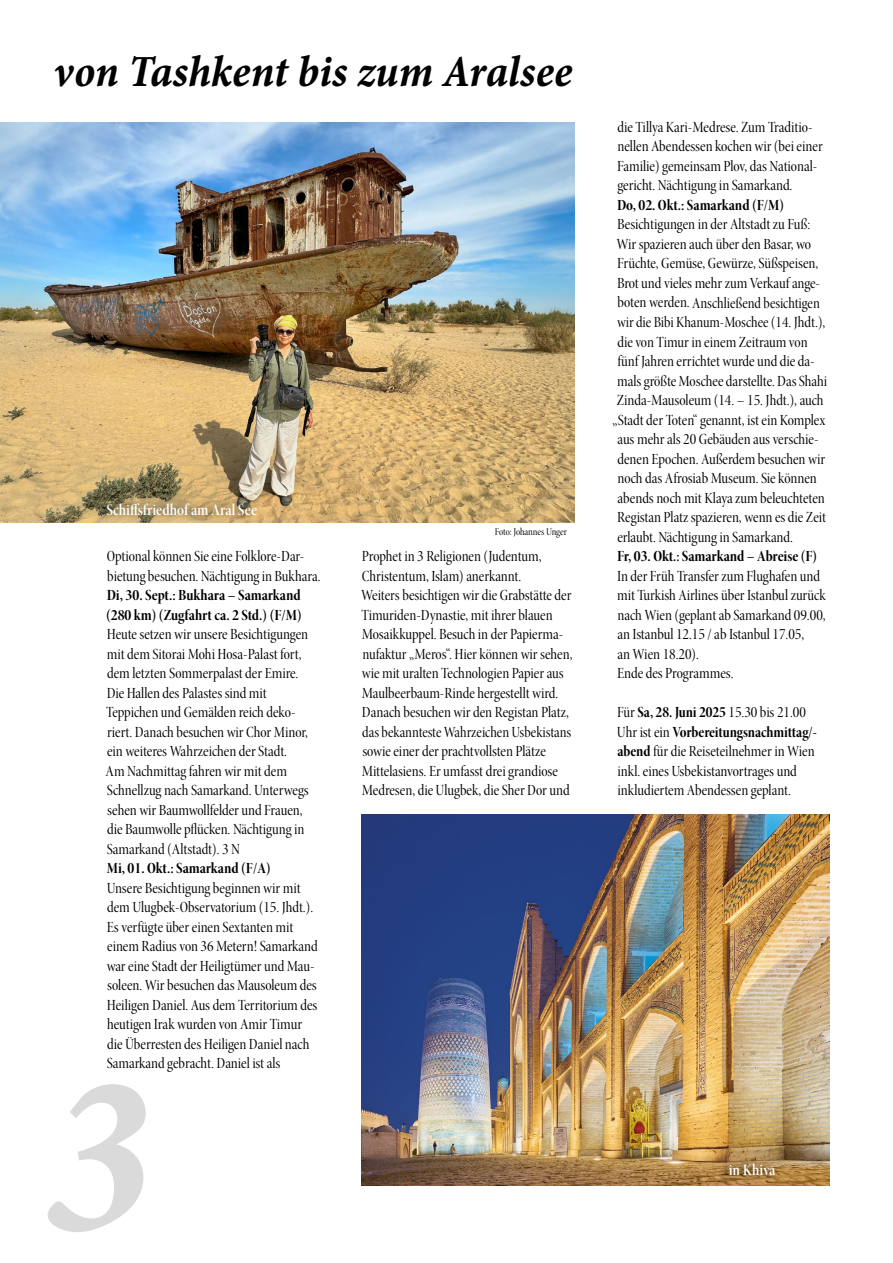
<style>
.page{position:relative;width:893px;height:1263px;background:#fff}
.page>*{position:absolute;margin:0;border:0;box-sizing:border-box;transform-origin:0 0}
.t1{font:228.75px "Minion Pro Bold Cn It Capt";color:#dadada}
.t2{font:45px "Minion Pro Bold Cn It Capt";color:#000}
.t3{font:16.5px "Minion Pro Semibold Cn Disp";color:#fff}
.t4{font:15.75px/19.5px "Minion Pro Cn Disp";color:#000}
.t5{font:15.75px/19.5px "Minion Pro Bold Cn Disp";letter-spacing:-.005em;color:#000}
.t6{font:10.5px "Minion Pro Cn Disp";letter-spacing:-.005em;color:#000}
.s1{font-family:"Minion Pro Bold Cn Disp"}
.s2{font-family:"Minion Pro Cn Disp"}
</style>
<div class="page">
<img style="left:0;top:122px;width:574px;height:400px">
<div style="left:95px;top:494px;width:166px;height:28px;background:#000;opacity:.75"></div>
<img style="left:361px;top:814px;width:468px;height:371px">
<div style="left:717px;top:1155px;width:62px;height:28px;background:#000;opacity:.75"></div>
<h2 class="t2" style="left:53px;top:40px;width:521px">von Tashkent bis zum Aralsee</h2>
<p class="t3" style="left:106px;top:499px;width:152px">Schiffsfriedhof am Aral See</p>
<p class="t4" style="left:107px;top:547px;width:215px">Optional können Sie eine Folklore-Dar&shy;bietung besuchen. Nächtigung in Bukhara.</p>
<p class="t5" style="left:106px;top:585px;width:197px">Di, 30. Sept.: Bukhara – Samarkand (280 km) (Zugfahrt ca. 2 Std.) (F/M)</p>
<p class="t4" style="left:106px;top:625px;width:205px">Heute setzen wir unsere Besichtigungen mit dem Sitorai Mohi Hosa-Palast fort, dem letzten Sommerpalast der Emire.<br>Die Hallen des Palastes sind mit Teppichen und Gemälden reich deko&shy;riert. Danach besuchen wir Chor Minor, ein weiteres Wahrzeichen der Stadt.<br>Am Nachmittag fahren wir mit dem Schnellzug nach Samarkand. Unterwegs sehen wir Baumwollfelder und Frauen, die Baumwolle pflücken. Nächtigung in Samarkand (Altstadt). 3 N</p>
<p class="t5" style="left:107px;top:858px;width:165px">Mi, 01. Okt.: Samarkand (F/A)</p>
<p class="t4" style="left:107px;top:878px;width:213px">Unsere Besichtigung beginnen wir mit dem Ulugbek-Observatorium (15. Jhdt.).<br>Es verfügte über einen Sextanten mit einem Radius von 36 Metern! Samarkand war eine Stadt der Heiligtümer und Mau&shy;soleen. Wir besuchen das Mausoleum des Heiligen Daniel. Aus dem Territorium des heutigen Irak wurden von Amir Timur die Überresten des Heiligen Daniel nach Samarkand gebracht. Daniel ist als</p>
<h1 class="t1" style="left:44px;top:994px;width:109px">3</h1>
<p class="t6" style="left:495px;top:525px;width:73px">Foto: Johannes Unger</p>
<p class="t4" style="left:361px;top:547px;width:213px">Prophet in 3 Religionen (Judentum, Christentum, Islam) anerkannt.<br>Weiters besichtigen wir die Grabstätte der Timuriden-Dynastie, mit ihrer blauen Mosaikkuppel. Besuch in der Papierma&shy;nufaktur „Meros“. Hier können wir sehen, wie mit uralten Technologien Papier aus Maulbeerbaum-Rinde hergestellt wird.<br>Danach besuchen wir den Registan Platz, das bekannteste Wahrzeichen Usbekistans sowie einer der prachtvollsten Plätze Mittelasiens. Er umfasst drei grandiose Medresen, die Ulugbek, die Sher Dor und</p>
<p class="t4" style="left:617px;top:118px;width:207px">die Tillya Kari-Medrese. Zum Traditio&shy;nellen Abendessen kochen wir (bei einer Familie) gemeinsam Plov, das National&shy;gericht. Nächtigung in Samarkand.</p>
<p class="t5" style="left:617px;top:195px;width:169px">Do, 02. Okt.: Samarkand (F/M)</p>
<p class="t4" style="left:617px;top:215px;width:195px">Besichtigungen in der Altstadt zu Fuß:</p>
<p class="t4" style="left:616px;top:235px;width:196px">Wir spazieren auch über den Basar, wo</p>
<p class="t4" style="left:617px;top:254px;width:203px">Früchte, Gemüse, Gewürze, Süßspeisen,</p>
<p class="t4" style="left:617px;top:273px;width:204px">Brot und vieles mehr zum Verkauf ange-</p>
<p class="t4" style="left:618px;top:293px;width:204px">boten werden. Anschließend besichtigen</p>
<p class="t4" style="left:617px;top:313px;width:210px">wir die Bibi Khanum-Moschee (14. Jhdt.),</p>
<p class="t4" style="left:617px;top:332px;width:192px">die von Timur in einem Zeitraum von</p>
<p class="t4" style="left:617px;top:352px;width:199px">fünf Jahren errichtet wurde und die da-</p>
<p class="t4" style="left:617px;top:371px;width:212px">mals größte Moschee darstellte. Das Shahi</p>
<p class="t4" style="left:617px;top:391px;width:208px">Zinda-Mausoleum (14. – 15. Jhdt.), auch</p>
<p class="t4" style="left:612px;top:410px;width:215px">„Stadt der Toten“ genannt, ist ein Komplex</p>
<p class="t4" style="left:618px;top:430px;width:202px">aus mehr als 20 Gebäuden aus verschie-</p>
<p class="t4" style="left:617px;top:449px;width:209px">denen Epochen. Außerdem besuchen wir</p>
<p class="t4" style="left:617px;top:469px;width:201px">noch das Afrosiab Museum. Sie können</p>
<p class="t4" style="left:618px;top:488px;width:209px">abends noch mit Klaya zum beleuchteten</p>
<p class="t4" style="left:617px;top:508px;width:210px">Registan Platz spazieren, wenn es die Zeit</p>
<p class="t4" style="left:617px;top:527px;width:177px">erlaubt. Nächtigung in Samarkand.</p>
<p class="t5" style="left:617px;top:546px;width:202px">Fr, 03. Okt.: Samarkand – Abreise (F)</p>
<p class="t4" style="left:617px;top:566px;width:210px">In der Früh Transfer zum Flughafen und mit Turkish Airlines über Istanbul zurück nach Wien (geplant ab Samarkand 09.00, an Istanbul 12.15 / ab Istanbul 17.05,<br>an Wien 18.20).<br>Ende des Programmes.</p>
<p class="t4" style="left:617px;top:703px;width:190px">Für <span class="s1">Sa, 28. Juni 2025</span> 15.30 bis 21.00</p>
<p class="t5" style="left:617px;top:722px;width:202px"><span class="s2">Uhr ist ein</span> Vorbereitungsnachmittag/-</p>
<p class="t4" style="left:617px;top:742px;width:199px"><span class="s1">abend</span> für die Reiseteilnehmer in Wien inkl. eines Usbekistanvortrages und inkludiertem Abendessen geplant.</p>
<p class="t3" style="left:729px;top:1159px;width:48px">in Khiva</p>
</div>
